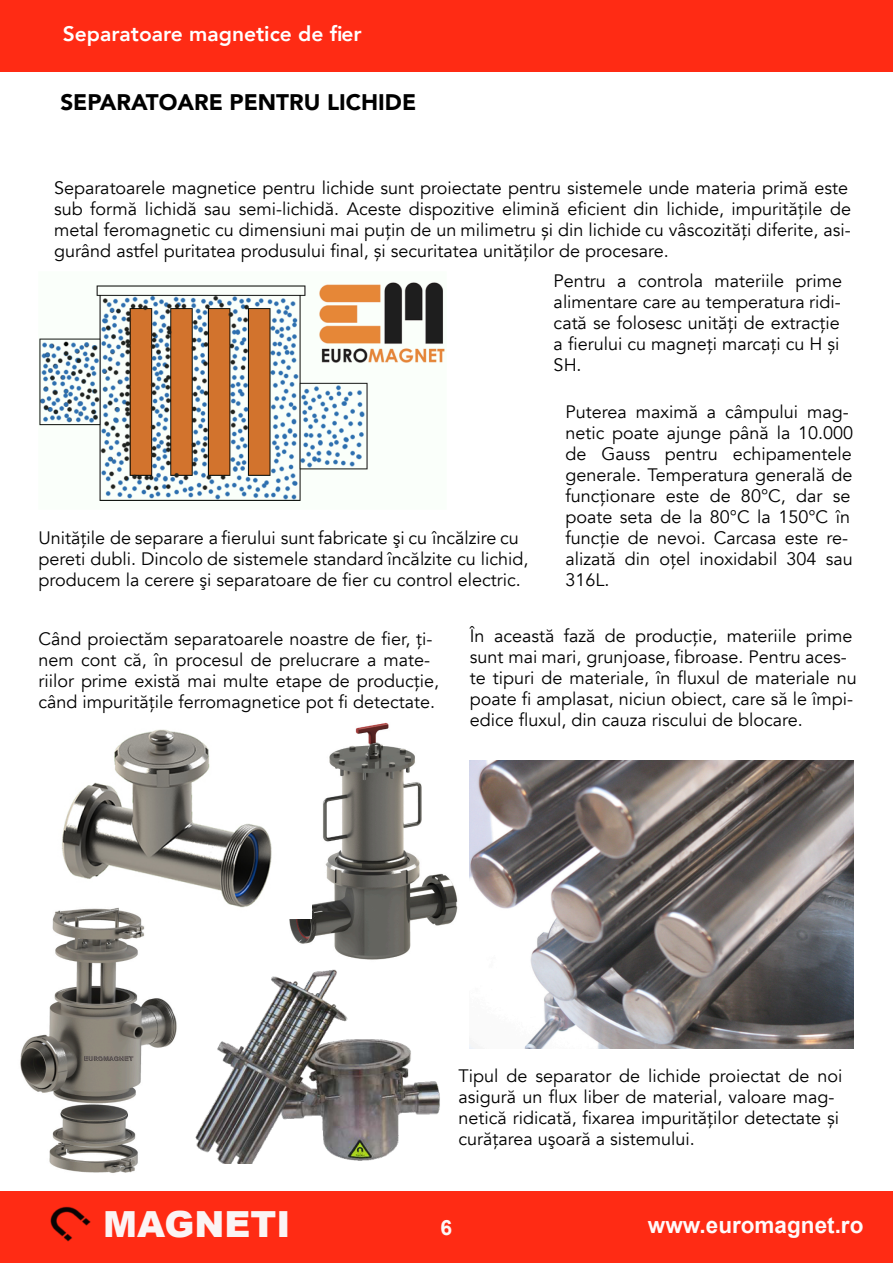
<style>
.page{position:relative;width:893px;height:1263px;background:#fff}
.page>*{position:absolute;margin:0;border:0;box-sizing:border-box;transform-origin:0 0}
.t1{font:900 36px "Arial";color:#fbf4f4}
.t2{font:900 22.5px "Avenir";color:#000}
.t3{font:700 22.5px "Arial";color:#fefafa}
.t4{font:800 21px "Avenir";color:#fff}
.t5{font:700 21px "Arial";color:#fbf8f8}
.t6{font:18px/21px "Avenir";color:#000}
</style>
<div class="page">
<div style="left:0;top:0;width:893px;height:72px;background:#ff2b14"></div>
<div style="left:0;top:1191px;width:893px;height:72px;background:#ff2b14"></div>
<img style="left:51px;top:1206px;width:40px;height:35px">
<img style="left:289px;top:722px;width:181px;height:238px">
<img style="left:62px;top:722px;width:250px;height:197px">
<img style="left:195px;top:969px;width:245px;height:195px">
<img style="left:20px;top:904px;width:162px;height:269px">
<img style="left:470px;top:760px;width:384px;height:288px">
<img style="left:39px;top:282px;width:406px;height:219px">
<p class="t4" style="left:63px;top:20px;width:300px">Separatoare magnetice de fier</p>
<p class="t2" style="left:60px;top:88px;width:357px">SEPARATOARE PENTRU LICHIDE</p>
<p class="t6" style="left:54px;top:178px;width:799px">Separatoarele magnetice pentru lichide sunt proiectate pentru sistemele unde materia primă este sub formă lichidă sau semi-lichidă. Aceste dispozitive elimină eficient din lichide, impurităţile de metal feromagnetic cu dimensiuni mai puțin de un milimetru și din lichide cu vâscozități diferite, asi&shy;gurând astfel puritatea produsului final, și securitatea unităților de procesare.</p>
<p class="t6" style="left:39px;top:527px;width:492px">Unitățile de separare a fierului sunt fabricate şi cu încălzire cu pereti dubli. Dincolo de sistemele standard încălzite cu lichid, producem la cerere şi separatoare de fier cu control electric.</p>
<p class="t6" style="left:554px;top:271px;width:290px">Pentru a controla materiile prime alimentare care au temperatura ridi&shy;cată se folosesc unități de extracție a fierului cu magneți marcați cu H și<br>SH.</p>
<p class="t6" style="left:565px;top:401px;width:289px">Puterea maximă a câmpului mag&shy;netic poate ajunge până la 10.000 de Gauss pentru echipamentele generale. Temperatura generală de funcționare este de 80°C, dar se poate seta de la 80°C la 150°C în funcție de nevoi. Carcasa este re&shy;alizată din oțel inoxidabil 304 sau<br>316L.</p>
<p class="t6" style="left:39px;top:628px;width:402px">Când proiectăm separatoarele noastre de fier, ţi&shy;nem cont că, în procesul de prelucrare a mate&shy;riilor prime există mai multe etape de producție, când impuritățile ferromagnetice pot fi detectate.</p>
<p class="t6" style="left:470px;top:626px;width:389px">În această fază de producție, materiile prime sunt mai mari, grunjoase, fibroase. Pentru aces&shy;te tipuri de materiale, în fluxul de materiale nu poate fi amplasat, niciun obiect, care să le împi&shy;edice fluxul, din cauza riscului de blocare.</p>
<p class="t6" style="left:459px;top:1065px;width:385px">Tipul de separator de lichide proiectat de noi asigură un flux liber de material, valoare mag&shy;netică ridicată, fixarea impurităţilor detectate și curățarea uşoară a sistemului.</p>
<h1 class="t1" style="left:103px;top:1211px;width:189px">MAGNETI</h1>
<p class="t5" style="left:441px;top:1219px;width:13px">6</p>
<p class="t3" style="left:648px;top:1216px;width:217px">www.euromagnet.ro</p>
</div>
